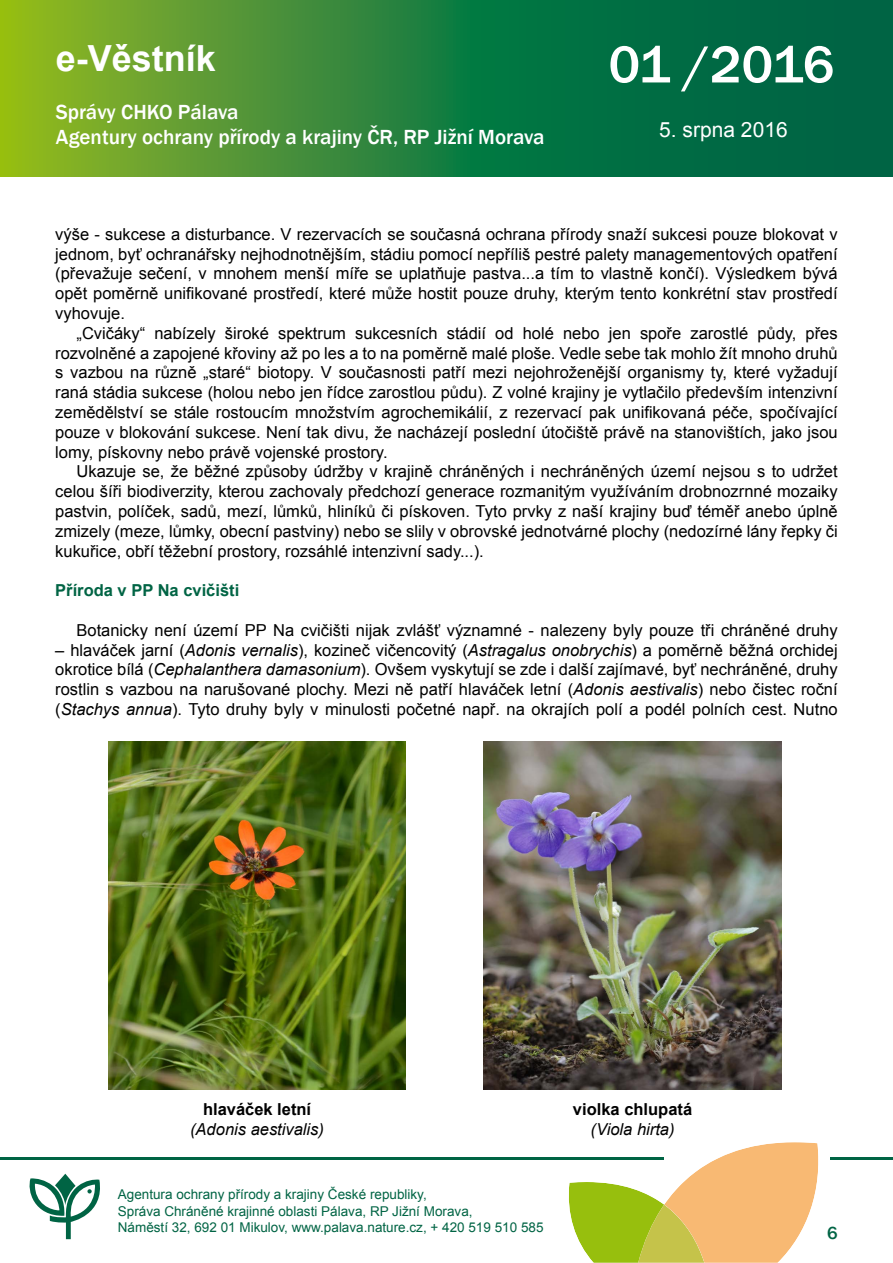
<style>
.page{position:relative;width:893px;height:1263px;background:#fff}
.page>*{position:absolute;margin:0;border:0;box-sizing:border-box;transform-origin:0 0}
.t1{font:500 54px "Franklin Gothic";letter-spacing:-.02em;color:#fff}
.t2{font:700 36px "Arial";color:#fff}
.t3{font:500 21px/25.2px "Franklin Gothic";color:#fff}
.t4{font:21px "Arial";color:#fff}
.t5{font:500 18px "Franklin Gothic";color:#006444}
.t6{font:16.5px/19.8px "Arial";color:#000;text-align:justify}
.t7{font:italic 16.5px "Arial";color:#000}
.t8{font:700 16.5px "Arial";color:#000}
.t9{font:700 16.5px "Arial";color:#006444}
.t10{font:13.5px/16.2px "Arial";color:#006444}
.s1{font-style:italic}
</style>
<div class="page">
<svg style="left:0;top:0;width:893px;height:176px;background:#2c833a"></svg>
<svg style="left:566px;top:1142px;width:253px;height:121px"></svg>
<svg style="left:29px;top:1174px;width:71px;height:65px"></svg>
<hr style="left:0;top:1158px;width:663px;height:2px;background:#006444">
<hr style="left:830px;top:1158px;width:63px;height:2px;background:#006444">
<img style="left:484px;top:741px;width:297px;height:348px">
<img style="left:108px;top:741px;width:298px;height:348px">
<h2 class="t2" style="left:56px;top:34px;width:162px">e-Věstník</h2>
<h1 class="t1" style="left:608px;top:31px;width:227px">01 /2016</h1>
<p class="t3" style="left:56px;top:100px;width:490px">Správy CHKO Pálava<br>Agentury ochrany přírody a krajiny ČR, RP Jižní Morava</p>
<p class="t4" style="left:659px;top:116px;width:130px">5. srpna 2016</p>
<p class="t6" style="left:55px;top:224px;width:784px">výše - sukcese a disturbance. V rezervacích se současná ochrana přírody snaží sukcesi pouze blokovat v jednom, byť ochranářsky nejhodnotnějším, stádiu pomocí nepříliš pestré palety managementových opatření (převažuje sečení, v mnohem menší míře se uplatňuje pastva...a tím to vlastně končí). Výsledkem bývá opět poměrně unifikované prostředí, které může hostit pouze druhy, kterým tento konkrétní stav prostředí vyhovuje.</p>
<p class="t6" style="left:55px;top:323px;width:784px;text-indent:21px">„Cvičáky“ nabízely široké spektrum sukcesních stádií od holé nebo jen spoře zarostlé půdy, přes rozvolněné a zapojené křoviny až po les a to na poměrně malé ploše. Vedle sebe tak mohlo žít mnoho druhů s vazbou na různě „staré“ biotopy. V současnosti patří mezi nejohroženější organismy ty, které vyžadují raná stádia sukcese (holou nebo jen řídce zarostlou půdu). Z volné krajiny je vytlačilo především intenzivní zemědělství se stále rostoucím množstvím agrochemikálií, z rezervací pak unifikovaná péče, spočívající pouze v blokování sukcese. Není tak divu, že nacházejí poslední útočiště právě na stanovištích, jako jsou lomy, pískovny nebo právě vojenské prostory.</p>
<p class="t6" style="left:55px;top:462px;width:784px;text-indent:21px">Ukazuje se, že běžné způsoby údržby v krajině chráněných i nechráněných území nejsou s to udržet celou šíři biodiverzity, kterou zachovaly předchozí generace rozmanitým využíváním drobnozrnné mozaiky pastvin, políček, sadů, mezí, lůmků, hliníků či pískoven. Tyto prvky z naší krajiny buď téměř anebo úplně zmizely (meze, lůmky, obecní pastviny) nebo se slily v obrovské jednotvárné plochy (nedozírné lány řepky či kukuřice, obří těžební prostory, rozsáhlé intenzivní sady...).</p>
<p class="t9" style="left:55px;top:579px;width:186px">Příroda v PP Na cvičišti</p>
<p class="t6" style="left:77px;top:620px;width:763px">Botanicky není území PP Na cvičišti nijak zvlášť významné - nalezeny byly pouze tři chráněné druhy</p>
<p class="t6" style="left:55px;top:640px;width:784px">– hlaváček jarní (<span class="s1">Adonis vernalis</span>), kozineč vičencovitý (<span class="s1">Astragalus onobrychis</span>) a poměrně běžná orchidej okrotice bílá (<span class="s1">Cephalanthera damasonium</span>). Ovšem vyskytují se zde i další zajímavé, byť nechráněné, druhy rostlin s vazbou na narušované plochy. Mezi ně patří hlaváček letní (<span class="s1">Adonis aestivalis</span>) nebo čistec roční (<span class="s1">Stachys annua</span>). Tyto druhy byly v minulosti početné např. na okrajích polí a podél polních cest. Nutno</p>
<p class="t8" style="left:203px;top:1098px;width:110px">hlaváček letní</p>
<p class="t7" style="left:190px;top:1118px;width:135px">(Adonis aestivalis)</p>
<p class="t10" style="left:118px;top:1187px;width:427px">Agentura ochrany přírody a krajiny České republiky,<br>Správa Chráněné krajinné oblasti Pálava, RP Jižní Morava,<br>Náměstí 32, 692 01 Mikulov, www.palava.nature.cz, + 420 519 510 585</p>
<p class="t8" style="left:573px;top:1098px;width:121px">violka chlupatá</p>
<p class="t7" style="left:590px;top:1118px;width:86px">(Viola hirta)</p>
<p class="t5" style="left:827px;top:1222px;width:12px">6</p>
</div>
